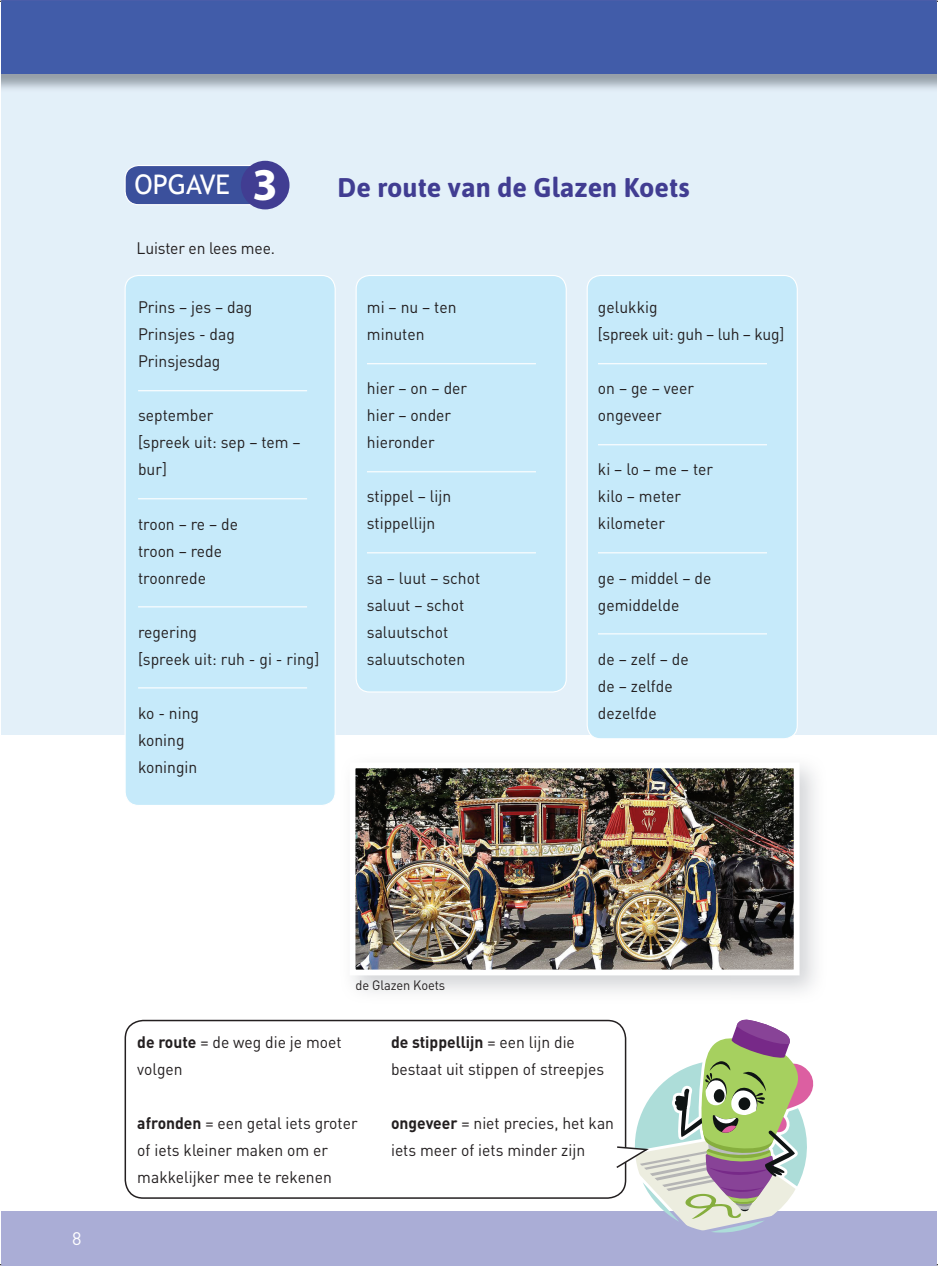
<style>
.page{position:relative;width:938px;height:1266px;background:#fff}
.page>*{position:absolute;margin:0;border:0;box-sizing:border-box;transform-origin:0 0}
.t1{font:700 27px "Asap";color:#413d92}
.t2{font:27px "Trebuchet MS";color:#fff}
.t3{font:18px "DIN";color:#fff}
.t4{font:16.5px/27px "DIN";color:#231f20;scale:.95 1}
.t5{font:13.5px "DIN";letter-spacing:-.01em;color:#231f20;scale:.95 1}
.s1{font-family:"Myriad Pro";font-weight:700;font-size:45.75px}
.s2{font-weight:700}
</style>
<div class="page">
<div style="left:1px;top:1211px;width:936px;height:54px;background:#aaadd6"></div>
<div style="left:1px;top:93px;width:936px;height:642px;background:#e3f0f9"></div>
<div style="left:1px;top:1px;width:936px;height:73px;background:#415ca9"></div>
<img style="left:353px;top:766px;width:463px;height:226px">
<img style="left:357px;top:769px;width:435px;height:199px">
<div style="left:350px;top:762px;width:449px;height:213px;border:6px solid #fff"></div>
<div style="left:125px;top:1019px;width:501px;height:179px;border:2px solid #231f20;border-radius:18px"></div>
<div style="left:125px;top:275px;width:210px;height:530px;background:#c6eafa;border-radius:14px"></div>
<div style="left:125px;top:275px;width:211px;height:531px;border:1px solid #fff;border-radius:14px"></div>
<div style="left:356px;top:275px;width:210px;height:417px;background:#c6eafa;border-radius:14px"></div>
<div style="left:356px;top:275px;width:211px;height:417px;border:1px solid #fff;border-radius:14px"></div>
<div style="left:587px;top:275px;width:210px;height:463px;background:#c6eafa;border-radius:14px"></div>
<div style="left:587px;top:275px;width:211px;height:464px;border:1px solid #fff;border-radius:14px"></div>
<hr style="left:138px;top:390px;width:169px;height:1px;background:#fff">
<hr style="left:138px;top:498px;width:169px;height:1px;background:#fff">
<hr style="left:138px;top:606px;width:169px;height:1px;background:#fff">
<hr style="left:138px;top:687px;width:169px;height:1px;background:#fff">
<hr style="left:367px;top:363px;width:169px;height:1px;background:#fff">
<hr style="left:367px;top:471px;width:169px;height:1px;background:#fff">
<hr style="left:367px;top:552px;width:169px;height:1px;background:#fff">
<hr style="left:598px;top:363px;width:169px;height:1px;background:#fff">
<hr style="left:598px;top:444px;width:169px;height:1px;background:#fff">
<hr style="left:598px;top:552px;width:169px;height:1px;background:#fff">
<hr style="left:598px;top:633px;width:169px;height:1px;background:#fff">
<svg style="left:615px;top:1019px;width:199px;height:213px"></svg>
<div style="left:125px;top:165px;width:145px;height:40px;background:#3b509c;border-radius:14px"></div>
<div style="left:125px;top:165px;width:146px;height:40px;border:1px solid #fff;border-radius:14px"></div>
<div style="left:241px;top:161px;width:48px;height:48px;background:#413d92;border-radius:50%"></div>
<h1 class="t2" style="left:135px;top:169px;width:145px">OPGAVE <span class="s1">3</span></h1>
<p class="t4" style="left:137px;top:234px;width:147px">Luister en lees mee.</p>
<p class="t4" style="left:138px;top:293px;width:122px">Prins – jes – dag<br>Prinsjes - dag<br>Prinsjesdag</p>
<p class="t4" style="left:138px;top:401px;width:173px">september<br>[spreek uit: sep – tem – bur]</p>
<p class="t4" style="left:138px;top:509px;width:107px">troon – re – de troon – rede troonrede</p>
<p class="t4" style="left:138px;top:617px;width:192px">regering<br>[spreek uit: ruh - gi - ring]</p>
<p class="t4" style="left:138px;top:698px;width:66px">ko - ning koning koningin</p>
<h1 class="t1" style="left:338px;top:171px;width:353px">De route van de Glazen Koets</h1>
<p class="t4" style="left:367px;top:293px;width:96px">mi – nu – ten minuten</p>
<p class="t4" style="left:367px;top:374px;width:107px">hier – on – der hier – onder hieronder</p>
<p class="t4" style="left:367px;top:482px;width:90px">stippel – lijn stippellijn</p>
<p class="t4" style="left:367px;top:563px;width:121px">sa – luut – schot saluut – schot saluutschot saluutschoten</p>
<p class="t4" style="left:598px;top:293px;width:198px">gelukkig<br>[spreek uit: guh – luh – kug]</p>
<p class="t4" style="left:598px;top:374px;width:103px">on – ge – veer ongeveer</p>
<p class="t4" style="left:598px;top:455px;width:123px">ki – lo – me – ter kilo – meter kilometer</p>
<p class="t4" style="left:598px;top:563px;width:121px">ge – middel – de gemiddelde</p>
<p class="t4" style="left:598px;top:644px;width:97px">de – zelf – de de – zelfde dezelfde</p>
<p class="t3" style="left:72px;top:1227px;width:11px">8</p>
<p class="t5" style="left:356px;top:976px;width:96px">de Glazen Koets</p>
<p class="t4" style="left:137px;top:1027px;width:217px"><span class="s2">de route</span> = de weg die je moet volgen</p>
<p class="t4" style="left:137px;top:1108px;width:233px"><span class="s2">afronden</span> = een getal iets groter of iets kleiner maken om er makkelijker mee te rekenen</p>
<p class="t4" style="left:391px;top:1027px;width:226px"><span class="s2">de stippellijn</span> = een lijn die bestaat uit stippen of streepjes</p>
<p class="t4" style="left:391px;top:1108px;width:236px"><span class="s2">ongeveer</span> = niet precies, het kan iets meer of iets minder zijn</p>
</div>
